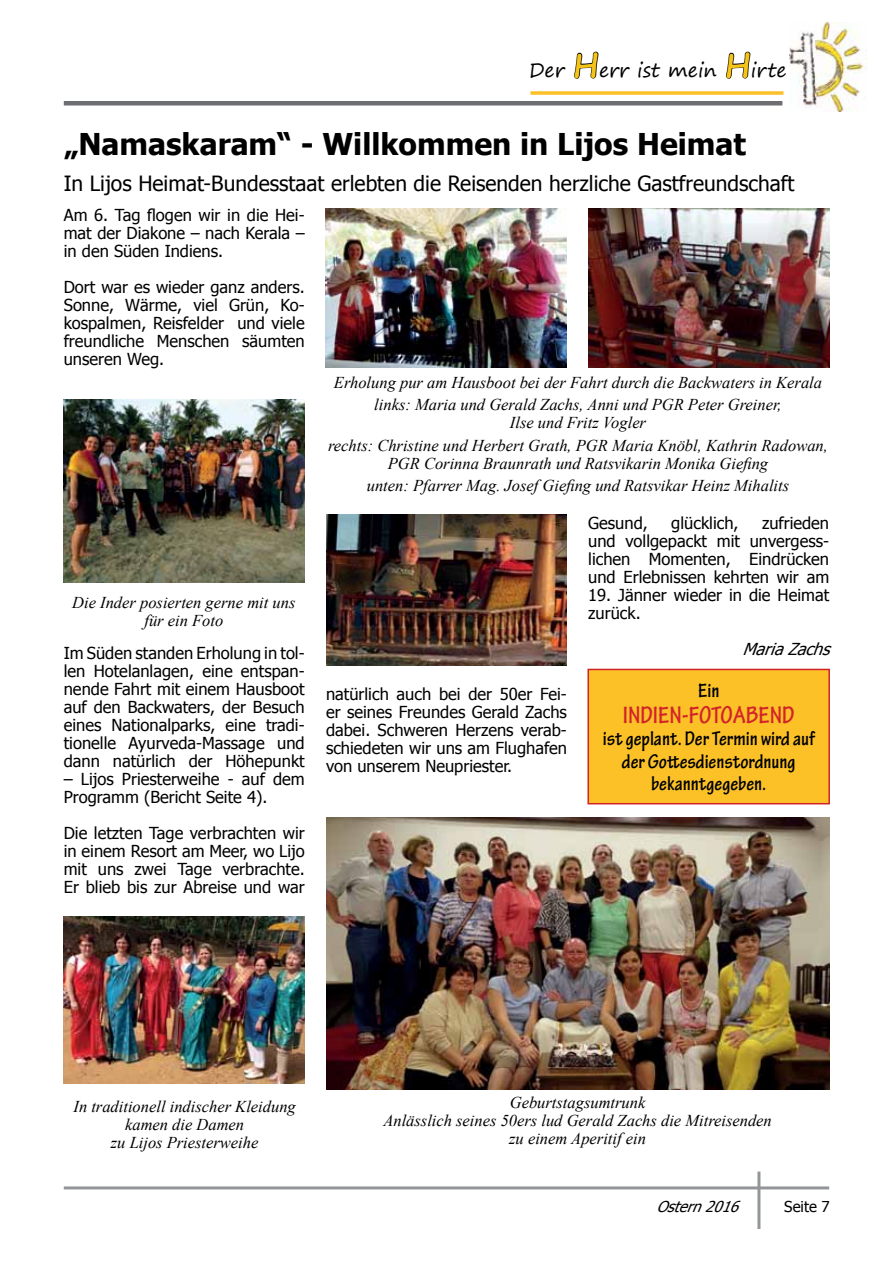
<style>
.page{position:relative;width:893px;height:1263px;background:#fff}
.page>*{position:absolute;margin:0;border:0;box-sizing:border-box;transform-origin:0 0}
.t1{font:700 30px "Tahoma";color:#000}
.t2{font:700 condensed 25.5px "Tekton Pro";color:#d2232a}
.t3{font:21px "Tahoma";color:#000}
.t4{font:700 condensed 21px/22.5px "Tekton Pro";color:#000;text-align:center}
.t5{font:19.5px "Segoe Print";color:#000}
.t6{font:16.5px/18px "Tahoma";color:#000;text-align:justify}
.t7{font:italic 16.5px/18px "Times New Roman";color:#000;text-align:center}
.t8{font:italic 16.5px "Tahoma";color:#000}
.t9{font:italic 15px "Tahoma";color:#000}
.t10{font:15px "Tahoma";color:#000}
.s1{font-weight:700;font-size:33px;color:#f5c416}
</style>
<div class="page">
<hr style="left:64px;top:1186px;width:765px;height:3px;background:#939598">
<hr style="left:757px;top:1171px;width:3px;height:58px;background:#939598">
<svg style="left:530px;top:91px;width:253px;height:4px"></svg>
<hr style="left:64px;top:101px;width:718px;height:4px;background:#6d6e71">
<img style="left:789px;top:22px;width:78px;height:90px">
<svg style="left:574px;top:51px;width:25px;height:28px"></svg>
<svg style="left:726px;top:51px;width:25px;height:28px"></svg>
<img style="left:325px;top:208px;width:241px;height:160px">
<img style="left:588px;top:208px;width:241px;height:160px">
<img style="left:326px;top:817px;width:503px;height:273px">
<img style="left:64px;top:916px;width:241px;height:167px">
<img style="left:64px;top:400px;width:241px;height:182px">
<img style="left:326px;top:514px;width:241px;height:151px">
<div style="left:588px;top:669px;width:241px;height:135px;background:#fbc127"></div>
<div style="left:587px;top:669px;width:243px;height:135px;border:2px solid #d2232a"></div>
<p class="t5" style="left:529px;top:53px;width:259px">Der <span class="s1">H</span>err ist mein <span class="s1">H</span>irte</p>
<h1 class="t1" style="left:64px;top:124px;width:684px">„Namaskaram“ - Willkommen in Lijos Heimat</h1>
<p class="t3" style="left:64px;top:170px;width:732px">In Lijos Heimat-Bundesstaat erlebten die Reisenden herzliche Gastfreundschaft</p>
<p class="t6" style="left:64px;top:205px;width:242px">Am 6. Tag flogen wir in die Hei&shy;mat der Diakone – nach Kerala – in den Süden Indiens.</p>
<p class="t6" style="left:64px;top:277px;width:242px">Dort war es wieder ganz anders.<br>Sonne, Wärme, viel Grün, Ko&shy;kospalmen, Reisfelder und viele freundliche Menschen säumten unseren Weg.</p>
<p class="t7" style="left:72px;top:593px;width:225px">Die Inder posierten gerne mit uns für ein Foto</p>
<p class="t6" style="left:64px;top:643px;width:242px">Im Süden standen Erholung in tol&shy;len Hotelanlagen, eine entspan&shy;nende Fahrt mit einem Hausboot auf den Backwaters, der Besuch eines Nationalparks, eine tradi&shy;tionelle Ayurveda-Massage und dann natürlich der Höhepunkt</p>
<p class="t6" style="left:64px;top:769px;width:242px">– Lijos Priesterweihe - auf dem<br>Programm (Bericht Seite 4).</p>
<p class="t6" style="left:64px;top:823px;width:242px">Die letzten Tage verbrachten wir in einem Resort am Meer, wo Lijo mit uns zwei Tage verbrachte.<br>Er blieb bis zur Abreise und war</p>
<p class="t7" style="left:334px;top:371px;width:490px;line-height:22.5px">Erholung pur am Hausboot bei der Fahrt durch die Backwaters in Kerala links: Maria und Gerald Zachs, Anni und PGR Peter Greiner,</p>
<p class="t7" style="left:328px;top:411px;width:501px;line-height:22.5px">Ilse und Fritz Vogler<br>rechts: Christine und Herbert Grath, PGR Maria Knöbl, Kathrin Radowan,</p>
<p class="t7" style="left:367px;top:452px;width:424px;line-height:22.5px">PGR Corinna Braunrath und Ratsvikarin Monika Giefing unten: Pfarrer Mag. Josef Giefing und Ratsvikar Heinz Mihalits</p>
<p class="t6" style="left:326px;top:684px;width:242px">natürlich auch bei der 50er Fei&shy;er seines Freundes Gerald Zachs dabei. Schweren Herzens verab&shy;schiedeten wir uns am Flughafen von unserem Neupriester.</p>
<p class="t6" style="left:588px;top:513px;width:242px;text-indent:174px">zufrieden und vollgepackt mit unvergess&shy;lichen Momenten, Eindrücken und Erlebnissen kehrten wir am</p>
<p class="t6" style="left:588px;top:585px;width:242px">19. Jänner wieder in die Heimat zurück.</p>
<p class="t8" style="left:743px;top:637px;width:96px">MariaZachs</p>
<p class="t4" style="left:698px;top:680px;width:23px">Ein</p>
<h2 class="t2" style="left:623px;top:700px;width:173px">INDIEN-FOTOABEND</h2>
<p class="t4" style="left:603px;top:728px;width:213px">ist geplant. Der Termin wird auf der Gottesdienstordnung bekanntgegeben.</p>
<p class="t6" style="left:588px;top:513px;width:61px">Gesund,</p>
<p class="t6" style="left:671px;top:513px;width:69px">glücklich,</p>
<p class="t7" style="left:74px;top:1097px;width:224px">In traditionell indischer Kleidung kamen die Damen<br>zu Lijos Priesterweihe</p>
<p class="t7" style="left:383px;top:1092px;width:390px">Geburtstagsumtrunk<br>Anlässlich seines 50ers lud Gerald Zachs die Mitreisenden zu einem Aperitif ein</p>
<p class="t9" style="left:656px;top:1196px;width:90px">Ostern2016</p>
<p class="t10" style="left:784px;top:1196px;width:47px">Seite 7</p>
</div>
